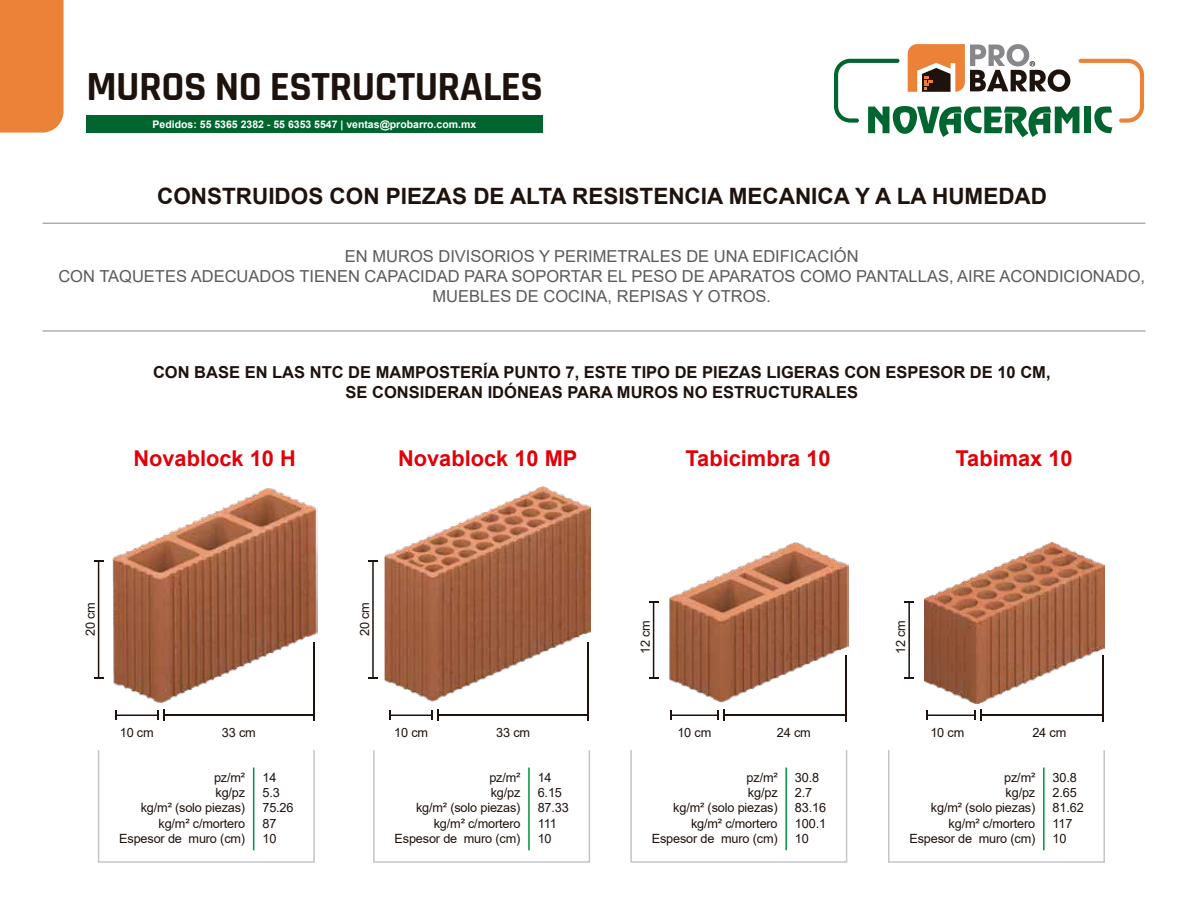
<style>
.page{position:relative;width:1188px;height:918px;background:#fff}
.page>*{position:absolute;margin:0;border:0;box-sizing:border-box;transform-origin:0 0}
.t1{font:700 41.85px "Rajdhani";letter-spacing:-.015em;color:#1e120d}
.t2{font:700 22.5px "Arial";color:#1e120d}
.t3{font:700 21.75px "Arial";color:#e00209}
.t4{font:16.5px/19.8px "Arial";color:#5b5b5f;text-align:center}
.t5{font:700 16.5px/19.8px "Arial";color:#1e120d;text-align:center}
.t6{font:12.75px/15.3px "Arial";letter-spacing:-.015em;color:#1e120d;text-align:right}
.t7{font:700 10.5px "Arial";color:#fff}
</style>
<div class="page">
<div style="left:0;top:0;width:64px;height:133px;background:#ec8138"></div>
<svg style="left:834px;top:44px;width:310px;height:93px"></svg>
<div style="left:86px;top:115px;width:457px;height:18px;background:#00652e"></div>
<img style="left:112px;top:488px;width:206px;height:215px">
<hr style="left:98px;top:561px;width:1px;height:117px;background:#1e120d">
<svg style="left:94px;top:677px;width:9px;height:2px"></svg>
<hr style="left:116px;top:715px;width:42px;height:1px;background:#1e120d">
<svg style="left:115px;top:710px;width:2px;height:10px"></svg>
<hr style="left:164px;top:714px;width:150px;height:2px;background:#1e120d">
<hr style="left:313px;top:643px;width:2px;height:78px;background:#1e120d">
<svg style="left:157px;top:709px;width:7px;height:12px"></svg>
<hr style="left:253px;top:768px;width:1px;height:82px;background:#00913d">
<div style="left:98px;top:749px;width:217px;height:114px;border:2px solid #c3c5ca"></div>
<img style="left:385px;top:486px;width:206px;height:218px">
<hr style="left:372px;top:561px;width:2px;height:117px;background:#1e120d">
<svg style="left:368px;top:677px;width:10px;height:2px"></svg>
<hr style="left:390px;top:715px;width:42px;height:1px;background:#1e120d">
<hr style="left:438px;top:714px;width:150px;height:2px;background:#1e120d">
<hr style="left:588px;top:643px;width:1px;height:78px;background:#1e120d">
<svg style="left:431px;top:709px;width:8px;height:12px"></svg>
<hr style="left:528px;top:768px;width:2px;height:82px;background:#00913d">
<div style="left:373px;top:749px;width:217px;height:114px;border:2px solid #c3c5ca"></div>
<img style="left:669px;top:542px;width:179px;height:161px">
<hr style="left:653px;top:602px;width:1px;height:76px;background:#1e120d">
<svg style="left:649px;top:601px;width:9px;height:2px"></svg>
<svg style="left:649px;top:677px;width:9px;height:2px"></svg>
<hr style="left:671px;top:715px;width:47px;height:1px;background:#1e120d">
<svg style="left:670px;top:710px;width:2px;height:10px"></svg>
<hr style="left:724px;top:714px;width:122px;height:2px;background:#1e120d">
<hr style="left:845px;top:655px;width:2px;height:66px;background:#1e120d">
<svg style="left:717px;top:709px;width:8px;height:12px"></svg>
<hr style="left:785px;top:768px;width:2px;height:82px;background:#00913d">
<div style="left:630px;top:749px;width:217px;height:114px;border:2px solid #c3c5ca"></div>
<img style="left:924px;top:542px;width:180px;height:162px">
<hr style="left:908px;top:602px;width:2px;height:76px;background:#1e120d">
<svg style="left:904px;top:601px;width:10px;height:2px"></svg>
<svg style="left:904px;top:677px;width:10px;height:2px"></svg>
<hr style="left:927px;top:715px;width:48px;height:1px;background:#1e120d">
<hr style="left:981px;top:714px;width:122px;height:2px;background:#1e120d">
<hr style="left:1102px;top:655px;width:2px;height:66px;background:#1e120d">
<svg style="left:974px;top:709px;width:7px;height:12px"></svg>
<hr style="left:1043px;top:768px;width:2px;height:82px;background:#00913d">
<div style="left:888px;top:749px;width:217px;height:114px;border:2px solid #c3c5ca"></div>
<hr style="left:43px;top:331px;width:1102px;height:1px;background:#89878c">
<hr style="left:43px;top:223px;width:1102px;height:1px;background:#89878c">
<h1 class="t1" style="left:86px;top:62px;width:458px">MUROS NO ESTRUCTURALES</h1>
<p class="t7" style="left:153px;top:117px;width:325px">Pedidos: 55 5365 2382 - 55 6353 5547 | ventas@probarro.com.mx</p>
<h2 class="t2" style="left:157px;top:180px;width:892px">CONSTRUIDOS CON PIEZAS DE ALTA RESISTENCIA MECANICA Y A LA HUMEDAD</h2>
<p class="t4" style="left:58px;top:246px;width:1088px">EN MUROS DIVISORIOS Y PERIMETRALES DE UNA EDIFICACIÓN<br>CON TAQUETES ADECUADOS TIENEN CAPACIDAD PARA SOPORTAR EL PESO DE APARATOS COMO PANTALLAS, AIRE ACONDICIONADO,<br>MUEBLES DE COCINA, REPISAS Y OTROS.</p>
<p class="t5" style="left:153px;top:363px;width:899px">CON BASE EN LAS NTC DE MAMPOSTERÍA PUNTO 7, ESTE TIPO DE PIEZAS LIGERAS CON ESPESOR DE 10 CM,<br>SE CONSIDERAN IDÓNEAS PARA MUROS NO ESTRUCTURALES</p>
<h3 class="t3" style="left:133px;top:443px;width:164px">Novablock 10 H</h3>
<p class="t6" style="left:82px;top:636px;width:35px;rotate:-90deg">20 cm</p>
<p class="t6" style="left:222px;top:725px;width:35px">33 cm</p>
<p class="t6" style="left:119px;top:770px;width:127px">pz/m²<br>kg/pz<br>kg/m² (solo piezas) kg/m² c/mortero<br>Espesor de muro (cm)</p>
<p class="t6" style="left:262px;top:770px;width:33px;text-align:left">14<br>5.3<br>75.26<br>87<br>10</p>
<p class="t6" style="left:120px;top:725px;width:35px">10 cm</p>
<h3 class="t3" style="left:398px;top:443px;width:181px">Novablock 10 MP</h3>
<p class="t6" style="left:357px;top:636px;width:35px;rotate:-90deg">20 cm</p>
<p class="t6" style="left:496px;top:725px;width:35px">33 cm</p>
<p class="t6" style="left:395px;top:770px;width:127px">pz/m²<br>kg/pz<br>kg/m² (solo piezas) kg/m² c/mortero<br>Espesor de muro (cm)</p>
<p class="t6" style="left:538px;top:770px;width:33px;text-align:left">14<br>6.15<br>87.33<br>111<br>10</p>
<p class="t6" style="left:394px;top:725px;width:35px">10 cm</p>
<h3 class="t3" style="left:686px;top:443px;width:146px">Tabicimbra 10</h3>
<p class="t6" style="left:637px;top:654px;width:35px;rotate:-90deg">12 cm</p>
<p class="t6" style="left:777px;top:725px;width:35px">24 cm</p>
<p class="t6" style="left:652px;top:770px;width:127px">pz/m²<br>kg/pz<br>kg/m² (solo piezas) kg/m² c/mortero<br>Espesor de muro (cm)</p>
<p class="t6" style="left:795px;top:770px;width:33px;text-align:left">30.8<br>2.7<br>83.16<br>100.1<br>10</p>
<p class="t6" style="left:677px;top:725px;width:35px">10 cm</p>
<h3 class="t3" style="left:956px;top:443px;width:119px">Tabimax 10</h3>
<p class="t6" style="left:893px;top:654px;width:35px;rotate:-90deg">12 cm</p>
<p class="t6" style="left:1032px;top:725px;width:35px">24 cm</p>
<p class="t6" style="left:909px;top:770px;width:127px">pz/m²<br>kg/pz<br>kg/m² (solo piezas) kg/m² c/mortero<br>Espesor de muro (cm)</p>
<p class="t6" style="left:1053px;top:770px;width:33px;text-align:left">30.8<br>2.65<br>81.62<br>117<br>10</p>
<p class="t6" style="left:930px;top:725px;width:35px">10 cm</p>
</div>
